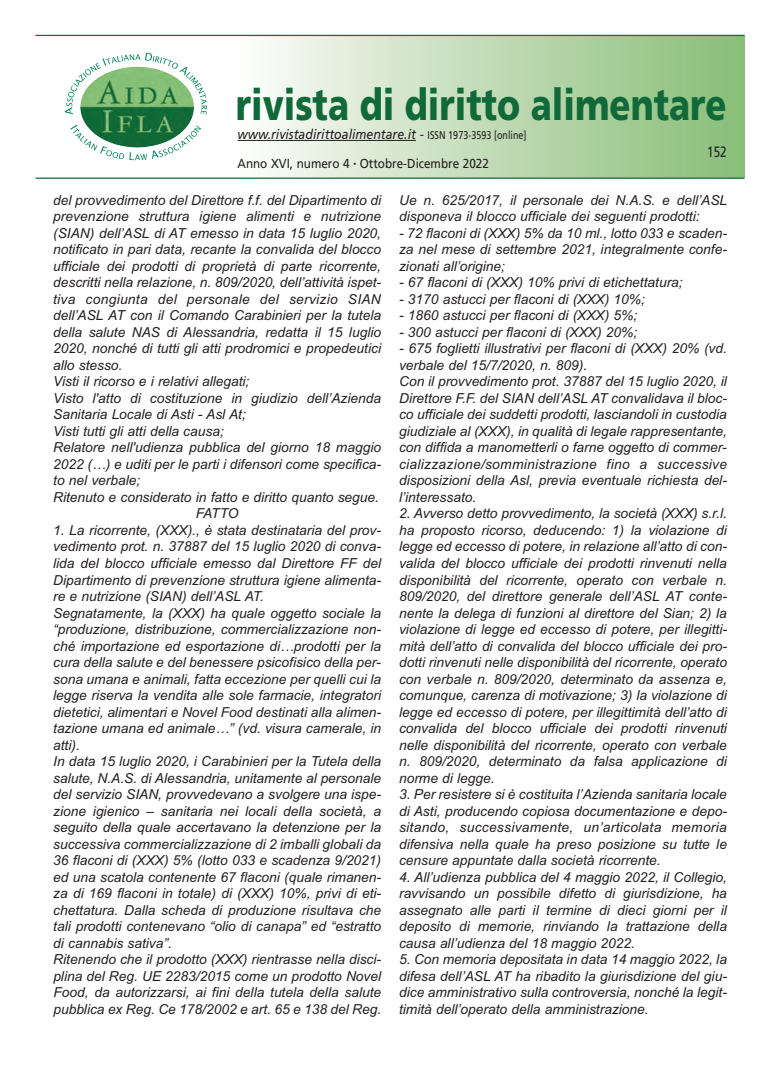
<style>
.page{position:relative;width:780px;height:1088px;background:#fff}
.page>*{position:absolute;margin:0;border:0;box-sizing:border-box;transform-origin:0 0}
.t1{font:900 43.75px "Frutiger";color:#106938;scale:.79 1}
.t2{font:15px "Frutiger";color:#231f20;scale:.78 1}
.t3{font:italic 13.75px/16.5px "Arial";color:#231f20;text-align:justify}
.t4{font:italic 13.75px "Frutiger";color:#231f20;scale:.9 1}
.t5{font:italic 13.75px "Arial";letter-spacing:.02em;color:#231f20}
.t6{font:13px "Frutiger";color:#231f20;scale:.9 1}
.s1{font-style:normal;font-size:11.25px}
</style>
<div class="page">
<div style="left:237px;top:35px;width:507px;height:142px;background:linear-gradient(to right,#fdfcfa,#87bc76)"></div>
<hr style="left:35px;top:35px;width:709px;height:1px;background:#106938">
<hr style="left:35px;top:178px;width:709px;height:1px;background:#106938">
<hr style="left:237px;top:140px;width:179px;height:1px;background:#231f20">
<svg style="left:70px;top:125px;width:131px;height:35px"></svg>
<svg style="left:65px;top:53px;width:142px;height:62px"></svg>
<h1 class="t1" style="left:236px;top:87px;width:623px">rivista di diritto alimentare</h1>
<p class="t4" style="left:237px;top:129px;width:323px">www.rivistadirittoalimentare.it - <span class="s1">ISSN 1973-3593 [online]</span></p>
<p class="t6" style="left:237px;top:158px;width:281px">Anno XVI, numero 4 <sup>•</sup> Ottobre-Dicembre 2022</p>
<p class="t2" style="left:707px;top:145px;width:27px">152</p>
<p class="t3" style="left:53px;top:192px;width:329px">del provvedimento del Direttore f.f. del Dipartimento di</p>
<p class="t3" style="left:53px;top:208px;width:329px">prevenzione struttura igiene alimenti e nutrizione</p>
<p class="t3" style="left:53px;top:225px;width:329px">(SIAN) dell’ASL di AT emesso in data 15 luglio 2020,</p>
<p class="t3" style="left:53px;top:241px;width:329px">notificato in pari data, recante la convalida del blocco</p>
<p class="t3" style="left:53px;top:258px;width:329px">ufficiale dei prodotti di proprietà di parte ricorrente,</p>
<p class="t3" style="left:53px;top:274px;width:328px">descritti nella relazione, n. 809/2020, dell’attività ispet-</p>
<p class="t5" style="left:53px;top:291px;width:329px">tiva congiunta del personale del servizio SIAN</p>
<p class="t3" style="left:53px;top:307px;width:329px">dell’ASL AT con il Comando Carabinieri per la tutela</p>
<p class="t3" style="left:53px;top:324px;width:329px">della salute NAS di Alessandria, redatta il 15 luglio</p>
<p class="t3" style="left:53px;top:340px;width:329px">2020, nonché di tutti gli atti prodromici e propedeutici</p>
<p class="t3" style="left:53px;top:357px;width:71px">allo stesso.</p>
<p class="t3" style="left:53px;top:373px;width:198px">Visti il ricorso e i relativi allegati;</p>
<p class="t3" style="left:53px;top:390px;width:329px">Visto l'atto di costituzione in giudizio dell’Azienda</p>
<p class="t3" style="left:53px;top:406px;width:194px">Sanitaria Locale di Asti - Asl At;</p>
<p class="t3" style="left:53px;top:423px;width:172px">Visti tutti gli atti della causa;</p>
<p class="t3" style="left:53px;top:439px;width:329px">Relatore nell'udienza pubblica del giorno 18 maggio</p>
<p class="t3" style="left:53px;top:456px;width:328px">2022 (…) e uditi per le parti i difensori come specifica-</p>
<p class="t3" style="left:53px;top:472px;width:89px">to nel verbale;</p>
<p class="t3" style="left:53px;top:489px;width:327px">Ritenuto e considerato in fatto e diritto quanto segue.</p>
<p class="t3" style="left:196px;top:505px;width:44px">FATTO</p>
<p class="t3" style="left:53px;top:522px;width:329px;text-align:left">1. La ricorrente, (XXX)., è stata destinataria del prov&shy;vedimento prot. n. 37887 del 15 luglio 2020 di conva&shy;lida del blocco ufficiale emesso dal Direttore FF del Dipartimento di prevenzione struttura igiene alimenta&shy;re e nutrizione (SIAN) dell’ASL AT.<br>Segnatamente, la (XXX) ha quale oggetto sociale la “produzione, distribuzione, commercializzazione non&shy;ché importazione ed esportazione di…prodotti per la cura della salute e del benessere psicofisico della per&shy;sona umana e animali, fatta eccezione per quelli cui la legge riserva la vendita alle sole farmacie, integratori dietetici, alimentari e Novel Food destinati alla alimen&shy;tazione umana ed animale…” (vd. visura camerale, in atti).<br>In data 15 luglio 2020, i Carabinieri per la Tutela della salute, N.A.S. di Alessandria, unitamente al personale del servizio SIAN, provvedevano a svolgere una ispe&shy;zione igienico – sanitaria nei locali della società, a seguito della quale accertavano la detenzione per la successiva commercializzazione di 2 imballi globali da 36 flaconi di (XXX) 5% (lotto 033 e scadenza 9/2021) ed una scatola contenente 67 flaconi (quale rimanen&shy;za di 169 flaconi in totale) di (XXX) 10%, privi di eti&shy;chettatura. Dalla scheda di produzione risultava che tali prodotti contenevano “olio di canapa” ed “estratto di cannabis sativa”.<br>Ritenendo che il prodotto (XXX) rientrasse nella disci&shy;plina del Reg. UE 2283/2015 come un prodotto Novel Food, da autorizzarsi, ai fini della tutela della salute pubblica ex Reg. Ce 178/2002 e art. 65 e 138 del Reg.</p>
<p class="t3" style="left:399px;top:192px;width:329px">Ue n. 625/2017, il personale dei N.A.S. e dell’ASL disponeva il blocco ufficiale dei seguenti prodotti:</p>
<p class="t3" style="left:399px;top:225px;width:328px">- 72 flaconi di (XXX) 5% da 10 ml., lotto 033 e scaden&shy;za nel mese di settembre 2021, integralmente confe&shy;zionati all’origine;</p>
<p class="t3" style="left:399px;top:274px;width:285px">- 67 flaconi di (XXX) 10% privi di etichettatura;</p>
<p class="t3" style="left:399px;top:291px;width:247px">- 3170 astucci per flaconi di (XXX) 10%;</p>
<p class="t3" style="left:399px;top:307px;width:240px">- 1860 astucci per flaconi di (XXX) 5%;</p>
<p class="t3" style="left:399px;top:324px;width:240px">- 300 astucci per flaconi di (XXX) 20%;</p>
<p class="t3" style="left:399px;top:340px;width:329px;text-align:left">- 675 foglietti illustrativi per flaconi di (XXX) 20% (vd. verbale del 15/7/2020, n. 809).<br>Con il provvedimento prot. 37887 del 15 luglio 2020, il Direttore F.F. del SIAN dell’ASL AT convalidava il bloc&shy;co ufficiale dei suddetti prodotti, lasciandoli in custodia giudiziale al (XXX), in qualità di legale rappresentante, con diffida a manometterli o farne oggetto di commer&shy;cializzazione/somministrazione fino a successive disposizioni della Asl, previa eventuale richiesta del&shy;l’interessato.</p>
<p class="t3" style="left:399px;top:505px;width:329px">2. Avverso detto provvedimento, la società (XXX) s.r.l. ha proposto ricorso, deducendo: 1) la violazione di legge ed eccesso di potere, in relazione all’atto di con&shy;valida del blocco ufficiale dei prodotti rinvenuti nella disponibilità del ricorrente, operato con verbale n.<br>809/2020, del direttore generale dell’ASL AT conte&shy;nente la delega di funzioni al direttore del Sian; 2) la violazione di legge ed eccesso di potere, per illegitti&shy;mità dell’atto di convalida del blocco ufficiale dei pro&shy;dotti rinvenuti nelle disponibilità del ricorrente, operato con verbale n. 809/2020, determinato da assenza e, comunque, carenza di motivazione; 3) la violazione di legge ed eccesso di potere, per illegittimità dell’atto di convalida del blocco ufficiale dei prodotti rinvenuti nelle disponibilità del ricorrente, operato con verbale n. 809/2020, determinato da falsa applicazione di norme di legge.</p>
<p class="t3" style="left:399px;top:786px;width:329px">3. Per resistere si è costituita l’Azienda sanitaria locale di Asti, producendo copiosa documentazione e depo&shy;sitando, successivamente, un’articolata memoria difensiva nella quale ha preso posizione su tutte le censure appuntate dalla società ricorrente.</p>
<p class="t3" style="left:399px;top:868px;width:329px">4. All’udienza pubblica del 4 maggio 2022, il Collegio, ravvisando un possibile difetto di giurisdizione, ha assegnato alle parti il termine di dieci giorni per il deposito di memorie, rinviando la trattazione della causa all’udienza del 18 maggio 2022.</p>
<p class="t3" style="left:399px;top:951px;width:329px">5. Con memoria depositata in data 14 maggio 2022, la difesa dell’ASL AT ha ribadito la giurisdizione del giu&shy;dice amministrativo sulla controversia, nonché la legit&shy;timità dell’operato della amministrazione.</p>
</div>
